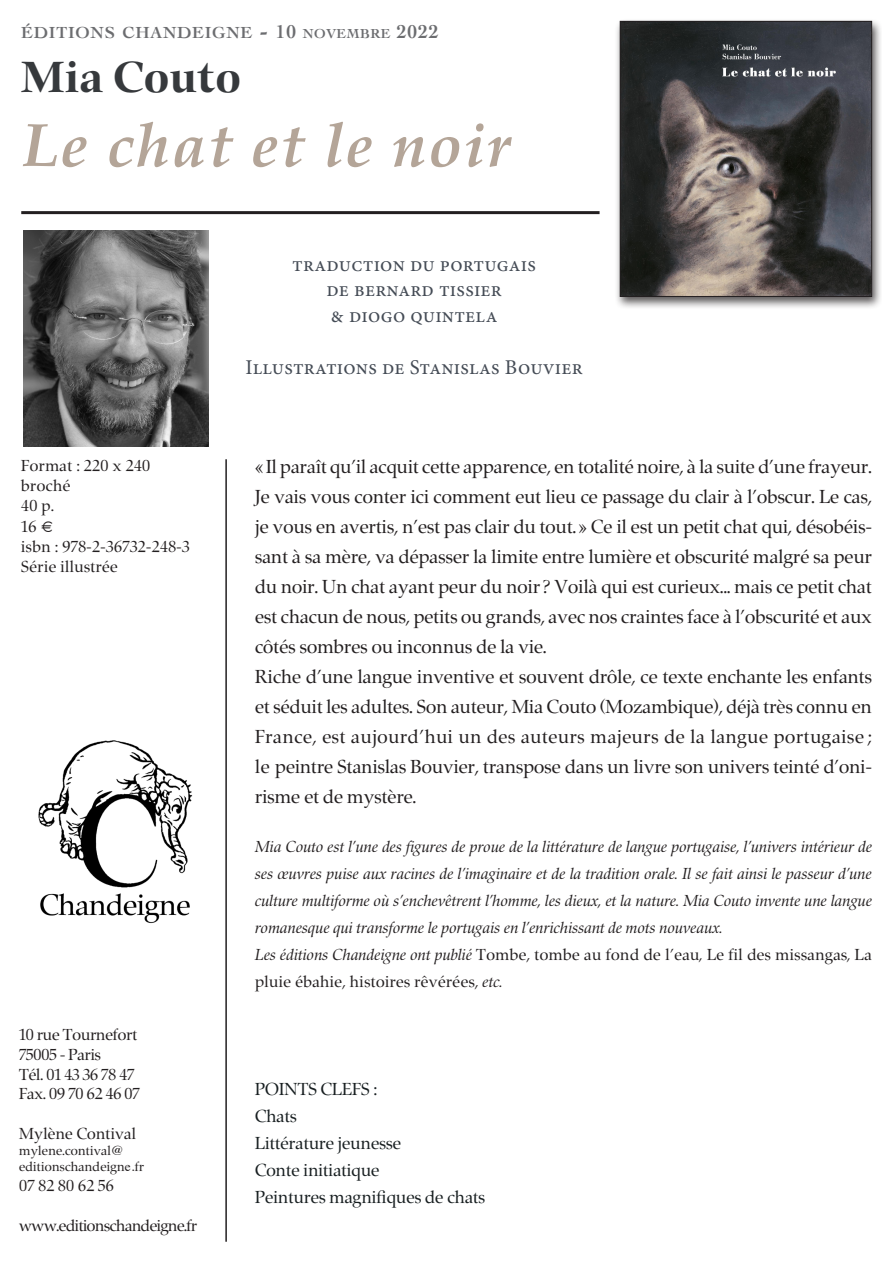
<style>
.page{position:relative;width:893px;height:1263px;background:#fff}
.page>*{position:absolute;margin:0;border:0;box-sizing:border-box;transform-origin:0 0}
.t1{font:italic 700 61.5px "Palatino";letter-spacing:.03em;color:#b4a598}
.t2{font:700 45px "Zapf Renaissance Antiqua";letter-spacing:.03em;color:#36393c}
.t3{font:21px "Minion Pro";letter-spacing:.01em;color:#454c56}
.t4{font:19.5px/30px "Zapf Renaissance Antiqua";letter-spacing:.01em;color:#231f20;text-align:justify}
.t5{font:18px "Zapf Renaissance Antiqua";letter-spacing:.01em;color:#181f21}
.t6{font:700 16.8px "Cochin";letter-spacing:.045em;color:#6c6d70}
.t7{font:italic 16.5px/27px "Zapf Renaissance Antiqua";letter-spacing:.03em;color:#231f20;text-align:justify}
.t8{font:16.5px/27px "Zapf Renaissance Antiqua";letter-spacing:.03em;color:#231f20}
.t9{font:16.5px "Zapf Renaissance Antiqua";color:#231f20}
.t10{font:16.5px "Zapf Renaissance Antiqua";letter-spacing:-.02em;color:#231f20}
.t11{font:13.5px "Zapf Renaissance Antiqua";letter-spacing:.02em;color:#231f20}
.s1{font-size:24px}
.s2{font-size:19.5px}
.s3{font-size:13.65px}
.s4{font-family:"Times"}
.s5{font-style:italic}
</style>
<div class="page">
<div style="left:614px;top:18px;width:268px;height:292px;background:#231f20;opacity:.75"></div>
<img style="left:622px;top:23px;width:248px;height:272px">
<div style="left:620px;top:21px;width:252px;height:276px;border:1px solid #231f20"></div>
<img style="left:23px;top:230px;width:185px;height:216px">
<hr style="left:21px;top:211px;width:579px;height:3px;background:#231f20">
<hr style="left:225px;top:459px;width:2px;height:783px;background:#231f20">
<img style="left:38px;top:740px;width:155px;height:184px">
<p class="t6" style="left:21px;top:22px;width:419px">ÉDITIONS CHANDEIGNE <span class="s1">-</span> <span class="s2">10</span> <span class="s3">NOVEMBRE</span> <span class="s2">2022</span></p>
<p class="t2" style="left:21px;top:54px;width:221px">Mia Couto</p>
<p class="t1" style="left:21px;top:94px;width:491px">Le chat et le noir</p>
<p class="t8" style="left:21px;top:453px;width:130px">Format : 220 x 240</p>
<p class="t8" style="left:21px;top:473px;width:50px">broché</p>
<p class="t8" style="left:21px;top:493px;width:34px">40 p.</p>
<p class="t8" style="left:21px;top:513px;width:34px">16 <span class="s4">€</span></p>
<p class="t8" style="left:21px;top:534px;width:170px">isbn : 978-2-36732-248-3</p>
<p class="t8" style="left:21px;top:554px;width:98px">Série illustrée</p>
<p class="t9" style="left:19px;top:1026px;width:119px">10 rue Tournefort</p>
<p class="t9" style="left:19px;top:1046px;width:83px">75005 - Paris</p>
<p class="t9" style="left:19px;top:1065px;width:116px">Tél. 01 43 36 78 47</p>
<p class="t9" style="left:19px;top:1085px;width:122px">Fax. 09 70 62 46 07</p>
<p class="t8" style="left:19px;top:1120px;width:119px">Mylène Contival</p>
<p class="t11" style="left:19px;top:1144px;width:106px">mylene.contival<span class="s4">@</span></p>
<p class="t11" style="left:19px;top:1160px;width:126px">editionschandeign<span class="s4">e.</span>fr</p>
<p class="t8" style="left:19px;top:1173px;width:96px">07 82 80 62 56</p>
<p class="t10" style="left:19px;top:1217px;width:179px">www.editionschandeigne.fr</p>
<p class="t3" style="left:292px;top:250px;width:245px">traduction du portugais</p>
<p class="t3" style="left:326px;top:276px;width:177px">de bernard tissier</p>
<p class="t3" style="left:331px;top:301px;width:168px">&amp; diogo quintela</p>
<p class="t3" style="left:246px;top:353px;width:339px">Illustrations de Stanislas Bouvier</p>
<p class="t4" style="left:255px;top:452px;width:618px">« Il paraît qu’il acquit cette apparence, en totalité noire, à la suite d’une frayeur.<br>Je vais vous conter ici comment eut lieu ce passage du clair à l’obscur. Le cas, je vous en avertis, n’est pas clair du tout. » Ce il est un petit chat qui, désobéis&shy;sant à sa mère, va dépasser la limite entre lumière et obscurité malgré sa peur du noir. Un chat ayant peur du noir? Voilà qui est curieux... mais ce petit chat est chacun de nous, petits ou grands, avec nos craintes face à l’obscurité et aux côtés sombres ou inconnus de la vie.</p>
<p class="t4" style="left:255px;top:662px;width:618px">Riche d’une langue inventive et souvent drôle, ce texte enchante les enfants et séduit les adultes. Son auteur, Mia Couto (Mozambique), déjà très connu en France, est aujourd’hui un des auteurs majeurs de la langue portugaise ; le peintre Stanislas Bouvier, transpose dans un livre son univers teinté d’oni&shy;risme et de mystère.</p>
<p class="t7" style="left:255px;top:833px;width:618px">Mia Couto est l’une des figures de proue de la littérature de langue portugaise, l’univers intérieur de ses œuvres puise aux racines de l’imaginaire et de la tradition orale. Il se fait ainsi le passeur d’une culture multiforme où s’enchevêtrent l’homme, les dieux, et la nature. Mia Couto invente une langue romanesque qui transforme le portugais en l’enrichissant de mots nouveaux.</p>
<p class="t8" style="left:255px;top:941px;width:618px"><span class="s5">Les éditions Chandeigne ont publié</span> Tombe, tombe au fond de l’eau<span class="s5">,</span> Le fil des missangas<span class="s5">,</span> La pluie ébahie, histoires rêvérées, <span class="s5">etc.</span></p>
<p class="t5" style="left:255px;top:1079px;width:123px">POINTS CLEFS :</p>
<p class="t5" style="left:255px;top:1106px;width:43px">Chats</p>
<p class="t5" style="left:255px;top:1133px;width:147px">Littérature jeunesse</p>
<p class="t5" style="left:255px;top:1160px;width:126px">Conte initiatique</p>
<p class="t5" style="left:255px;top:1187px;width:232px">Peintures magnifiques de chats</p>
</div>
